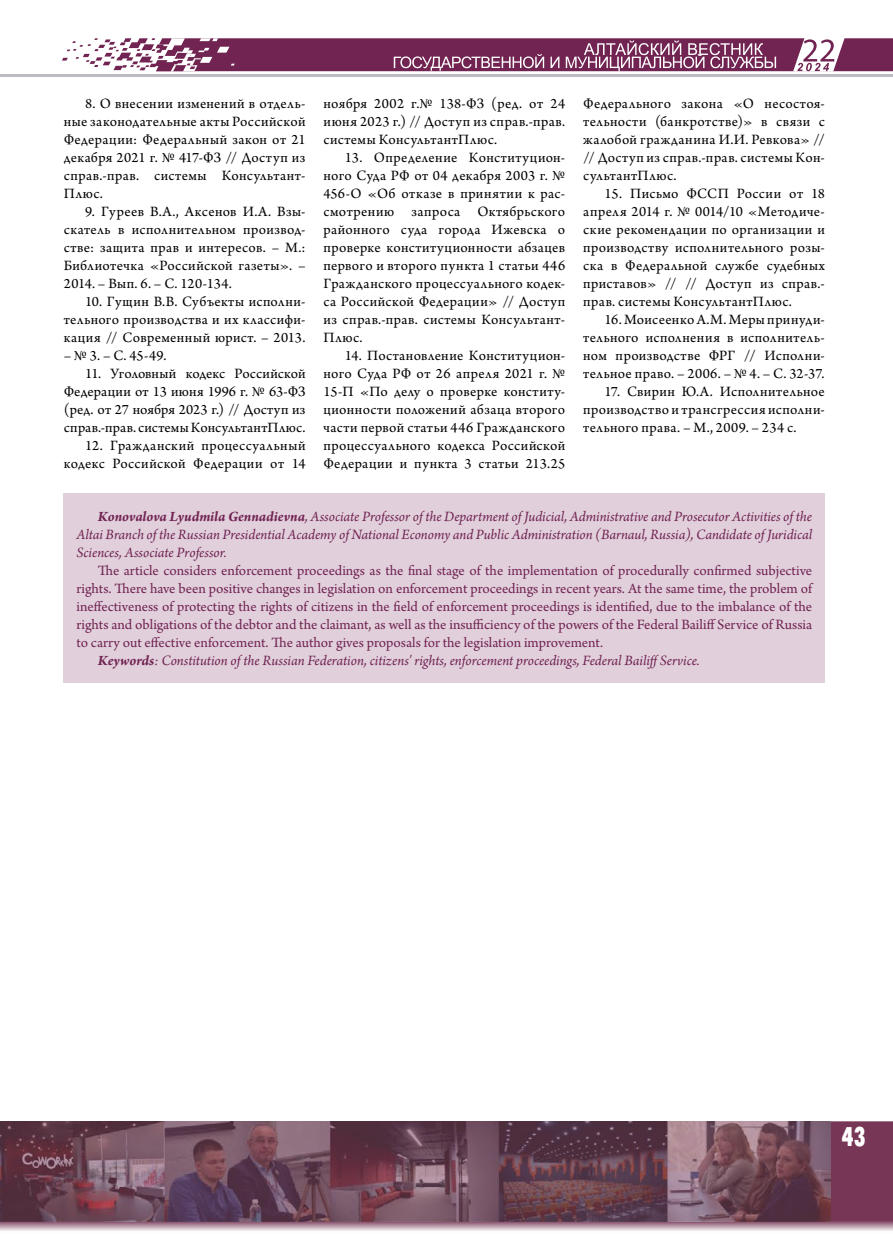
<style>
.page{position:relative;width:893px;height:1234px;background:#fff}
.page>*{position:absolute;margin:0;border:0;box-sizing:border-box;transform-origin:0 0}
.t1{font:27px "Futura Futuris X Cond C";color:#fff}
.t2{font:15px/18px "Arno Pro";letter-spacing:.025em;color:#000;text-align:justify}
.t3{font:15px "Arno Pro";color:#712352}
.t4{font:italic 15px/18px "Arno Pro";letter-spacing:-.005em;color:#712352;text-align:justify}
.s1{font-weight:700}
</style>
<div class="page">
<div style="left:830px;top:1121px;width:63px;height:99px;background:#773656"></div>
<svg style="left:0;top:1220px;width:893px;height:11px;background:#b092a1"></svg>
<img style="left:0;top:1121px;width:830px;height:99px">
<hr style="left:0;top:74px;width:893px;height:3px;background:#bbbdc0">
<svg style="left:62px;top:38px;width:831px;height:33px"></svg>
<div style="left:64px;top:493px;width:761px;height:189px;background:#e1d0dc"></div>
<p class="t2" style="left:64px;top:95px;width:243px;text-indent:21px">8. О внесении изменений в отдель&shy;ные законодательные акты Российской Федерации: Федеральный закон от 21 декабря 2021 г. № 417-ФЗ // Доступ из справ.-прав. системы Консультант-Плюс.</p>
<p class="t2" style="left:64px;top:203px;width:243px;text-indent:21px">9. Гуреев В.А., Аксенов И.А. Взы&shy;скатель в исполнительном производ&shy;стве: защита прав и интересов. – М.:<br>Библиотечка «Российской газеты». – 2014. – Вып. 6. – С. 120-134.</p>
<p class="t2" style="left:64px;top:293px;width:243px;text-indent:21px">10. Гущин В.В. Субъекты исполни&shy;тельного производства и их классифи&shy;кация // Современный юрист. – 2013.</p>
<p class="t2" style="left:64px;top:347px;width:104px">– № 3. – С. 45-49.</p>
<p class="t2" style="left:64px;top:365px;width:243px;text-indent:21px">11. Уголовный кодекс Российской Федерации от 13 июня 1996 г. № 63-ФЗ (ред. от 27 ноября 2023 г.) // Доступ из справ.-прав. системы КонсультантПлюс.</p>
<p class="t2" style="left:64px;top:437px;width:243px;text-align:right">12. Гражданский процессуальный кодекс Российской Федерации от 14</p>
<p class="t2" style="left:323px;top:95px;width:243px">ноября 2002 г.№ 138-ФЗ (ред. от 24 июня 2023 г.) // Доступ из справ.-прав. системы КонсультантПлюс.</p>
<p class="t2" style="left:323px;top:149px;width:243px;text-indent:21px">13. Определение Конституцион&shy;ного Суда РФ от 04 декабря 2003 г. № 456-О «Об отказе в принятии к рас&shy;смотрению запроса Октябрьского районного суда города Ижевска о проверке конституционности абзацев первого и второго пункта 1 статьи 446<br>Гражданского процессуального кодек&shy;са Российской Федерации» // Доступ из справ.-прав. системы Консультант-Плюс.</p>
<p class="t2" style="left:323px;top:347px;width:243px;text-indent:21px">14. Постановление Конституцион&shy;ного Суда РФ от 26 апреля 2021 г. № 15-П «По делу о проверке конститу&shy;ционности положений абзаца второго части первой статьи 446 Гражданского процессуального кодекса Российской Федерации и пункта 3 статьи 213.25</p>
<p class="t2" style="left:583px;top:95px;width:243px">Федерального закона «О несостоя&shy;тельности (банкротстве)» в связи с жалобой гражданина И.И. Ревкова» // // Доступ из справ.-прав. системы Кон&shy;сультантПлюс.</p>
<p class="t2" style="left:583px;top:185px;width:243px;text-indent:21px">15. Письмо ФССП России от 18 апреля 2014 г. № 0014/10 «Методиче&shy;ские рекомендации по организации и производству исполнительного розы&shy;ска в Федеральной службе судебных приставов» // // Доступ из справ.- прав. системы КонсультантПлюс.</p>
<p class="t2" style="left:583px;top:311px;width:243px;text-indent:21px">16. Моисеенко А.М. Меры принуди&shy;тельного исполнения в исполнитель&shy;ном производстве ФРГ // Исполни&shy;тельное право. – 2006. – № 4. – С. 32-37.</p>
<p class="t2" style="left:583px;top:383px;width:243px;text-indent:21px">17. Свирин Ю.А. Исполнительное производство и трансгрессия исполни&shy;тельного права. – М., 2009. – 234 с.</p>
<p class="t4" style="left:77px;top:508px;width:737px;text-indent:21px"><span class="s1">Konovalova Lyudmila Gennadievna</span>, Associate Professor of the Department of Judicial, Administrative and Prosecutor Activities of the Altai Branch of the Russian Presidential Academy of National Economy and Public Administration (Barnaul, Russia), Candidate of Juridical Sciences, Associate Professor.</p>
<p class="t3" style="left:98px;top:562px;width:716px">The article considers enforcement proceedings as the final stage of the implementation of procedurally confirmed subjective</p>
<p class="t3" style="left:77px;top:580px;width:737px">rights. There have been positive changes in legislation on enforcement proceedings in recent years. At the same time, the problem of</p>
<p class="t3" style="left:77px;top:598px;width:737px">ineffectiveness of protecting the rights of citizens in the field of enforcement proceedings is identified, due to the imbalance of the</p>
<p class="t3" style="left:77px;top:616px;width:737px">rights and obligations of the debtor and the claimant, as well as the insufficiency of the powers of the Federal Bailiff Service of Russia</p>
<p class="t3" style="left:77px;top:634px;width:528px">to carry out effective enforcement. The author gives proposals for the legislation improvement.</p>
<p class="t4" style="left:98px;top:652px;width:603px"><span class="s1">Keywords</span>: Constitution of the Russian Federation, citizens' rights, enforcement proceedings, Federal BailiffService.</p>
<h1 class="t1" style="left:842px;top:1121px;width:26px">43</h1>
</div>
